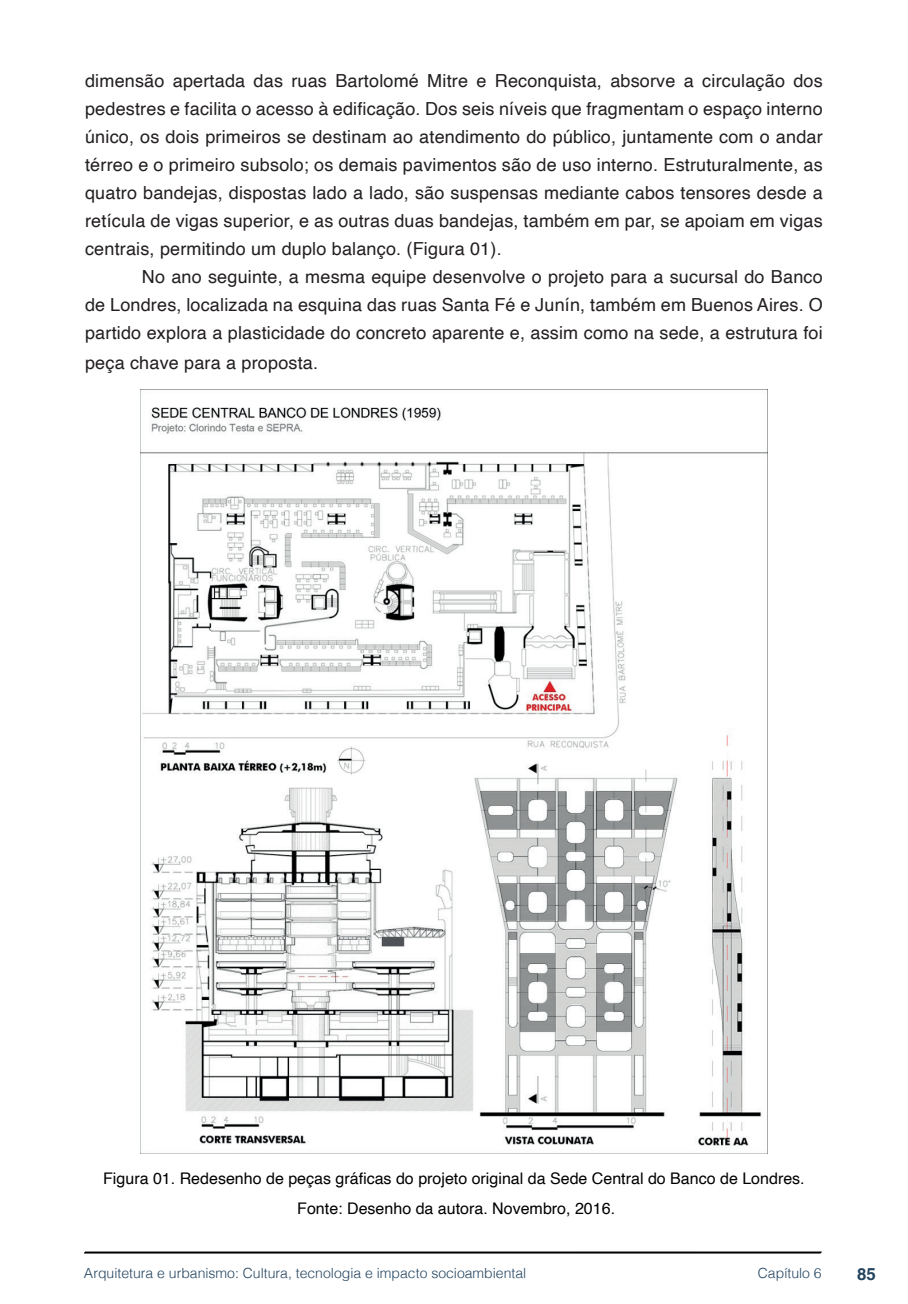
<style>
.page{position:relative;width:908px;height:1304px;background:#fff}
.page>*{position:absolute;margin:0;border:0;box-sizing:border-box;transform-origin:0 0}
.txt{font:18px/28px "Helvetica";letter-spacing:.01em;color:#231f20;text-align:justify}
.t1{font:700 16.8px "Helvetica";color:#23445f}
.imagens_graf_tab{font:16px "Helvetica";color:#000}
.t2{font:300 14px "Helvetica";color:#23445f}
</style>
<div class="page">
<svg style="left:84px;top:1251px;width:737px;height:3px;background:#515151"></svg>
<img style="left:140px;top:389px;width:627px;height:764px">
<p class="txt" style="left:85px;top:67px;width:738px">dimensão apertada das ruas Bartolomé Mitre e Reconquista, absorve a circulação dos pedestres e facilita o acesso à edificação. Dos seis níveis que fragmentam o espaço interno único, os dois primeiros se destinam ao atendimento do público, juntamente com o andar térreo e o primeiro subsolo; os demais pavimentos são de uso interno. Estruturalmente, as quatro bandejas, dispostas lado a lado, são suspensas mediante cabos tensores desde a retícula de vigas superior, e as outras duas bandejas, também em par, se apoiam em vigas centrais, permitindo um duplo balanço. (Figura 01).</p>
<p class="txt" style="left:85px;top:263px;width:738px;text-indent:57px">No ano seguinte, a mesma equipe desenvolve o projeto para a sucursal do Banco de Londres, localizada na esquina das ruas Santa Fé e Junín, também em Buenos Aires. O partido explora a plasticidade do concreto aparente e, assim como na sede, a estrutura foi</p>
<p class="txt" style="left:85px;top:349px;width:234px">peça chave para a proposta.</p>
<p class="imagens_graf_tab" style="left:103px;top:1166px;width:702px">Figura 01. Redesenho de peças gráficas do projeto original da Sede Central do Banco de Londres.</p>
<p class="imagens_graf_tab" style="left:297px;top:1196px;width:319px">Fonte: Desenho da autora. Novembro, 2016.</p>
<p class="t2" style="left:84px;top:1261px;width:443px">Arquitetura e urbanismo: Cultura, tecnologia e impacto socioambiental</p>
<p class="t2" style="left:757px;top:1261px;width:65px">Capítulo 6</p>
<p class="t1" style="left:856px;top:1264px;width:20px">85</p>
</div>
